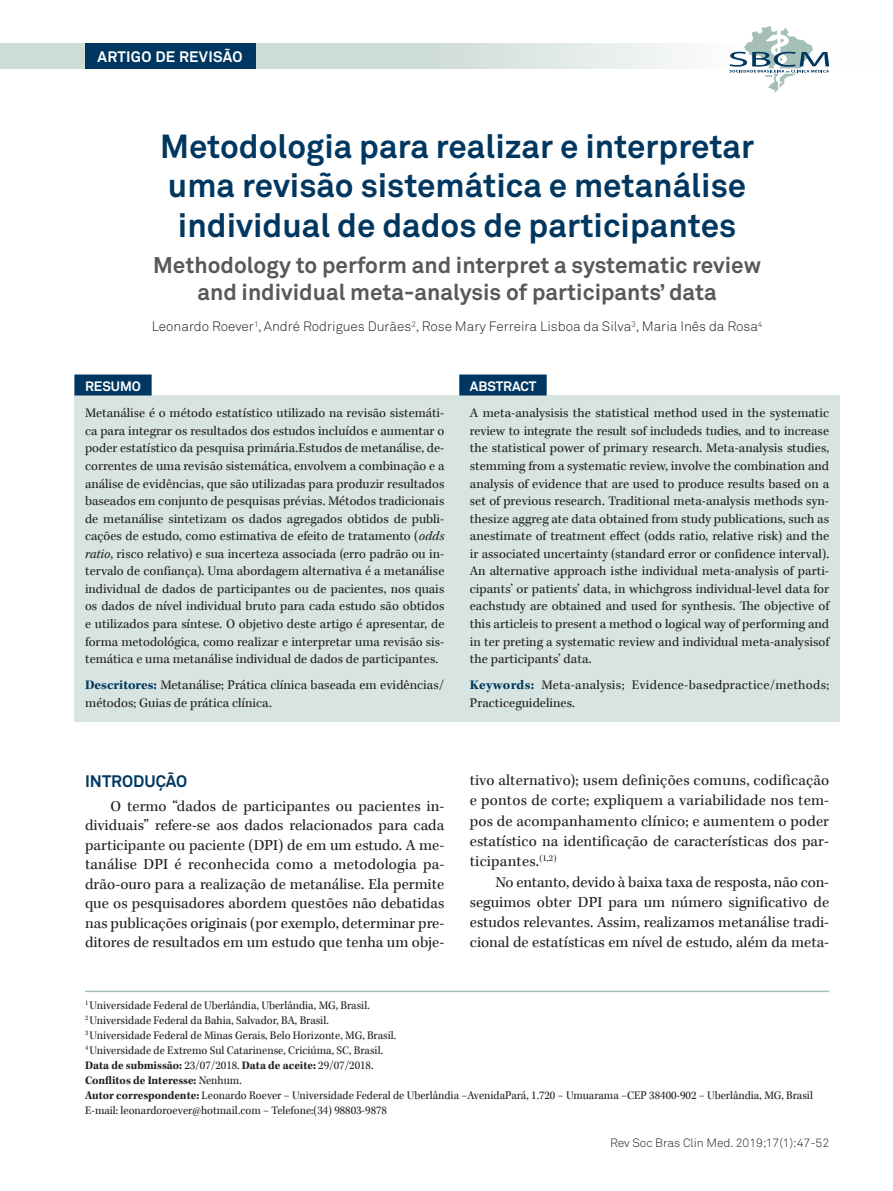
<style>
.page{position:relative;width:893px;height:1191px;background:#fff}
.page>*{position:absolute;margin:0;border:0;box-sizing:border-box;transform-origin:0 0}
.t1{font:700 33px/39.6px "Akkurat Pro";color:#003760;text-align:center}
.t2{font:700 22.5px/27px "Akkurat Pro";color:#57585a;text-align:center}
.t3{font:700 16.5px "Akkurat Pro";color:#003760}
.t4{font:15.75px/19.5px "Kepler Std";color:#231f20;text-align:justify}
.t5{font:700 15px "Akkurat Pro";letter-spacing:.02em;color:#fff}
.t6{font:13.5px/17.5px "Kepler Std";color:#231f20;text-align:justify}
.t7{font:13.5px "Akkurat Light Pro";color:#231f20}
.t8{font:13.5px/17.5px "Kepler Std";letter-spacing:.02em;color:#231f20}
.t9{font:700 13.5px "Akkurat Pro";color:#fff}
.t10{font:12px/15px "Kepler Std";color:#231f20;scale:.95 1}
.t11{font:12px "Akkurat Light Pro";color:#231f20}
.s1{font-style:italic}
.s2{font-weight:700;color:#003760}
.s3{font-weight:700}
</style>
<div class="page">
<svg style="left:0;top:43px;width:830px;height:26px;fill:#d1deda"></svg>
<div style="left:85px;top:43px;width:170px;height:26px;background:#003760"></div>
<svg style="left:729px;top:26px;width:100px;height:67px"></svg>
<div style="left:74px;top:396px;width:766px;height:326px;background:#d7e4e1"></div>
<hr style="left:85px;top:990px;width:744px;height:2px;background:#a6c0b9">
<div style="left:74px;top:374px;width:78px;height:21px;background:#003760"></div>
<div style="left:459px;top:374px;width:88px;height:21px;background:#003760"></div>
<p class="t5" style="left:98px;top:47px;width:147px">ARTIGO DE REVISÃO</p>
<h1 class="t1" style="left:160px;top:127px;width:595px">Metodologia para realizar e interpretar uma revisão sistemática e metanálise individual de dados de participantes</h1>
<h2 class="t2" style="left:153px;top:252px;width:609px">Methodology to perform and interpret a systematic review and individual meta-analysis of participants’ data</h2>
<p class="t7" style="left:152px;top:318px;width:612px">Leonardo Roever<sup>1</sup>, André Rodrigues Durães<sup>2</sup>, Rose Mary Ferreira Lisboa da Silva<sup>3</sup>, Maria Inês da Rosa<sup>4</sup></p>
<p class="t9" style="left:85px;top:378px;width:46px">Resumo</p>
<p class="t6" style="left:85px;top:405px;width:361px">Metanálise é o método estatístico utilizado na revisão sistemáti&shy;ca para integrar os resultados dos estudos incluídos e aumentar o poder estatístico da pesquisa primária.Estudos de metanálise, de&shy;correntes de uma revisão sistemática, envolvem a combinação e a análise de evidências, que são utilizadas para produzir resultados baseados em conjunto de pesquisas prévias. Métodos tradicionais de metanálise sintetizam os dados agregados obtidos de publi&shy;cações de estudo, como estimativa de efeito de tratamento (<span class="s1">odds ratio</span>, risco relativo) e sua incerteza associada (erro padrão ou in&shy;tervalo de confiança). Uma abordagem alternativa é a metanálise individual de dados de participantes ou de pacientes, nos quais os dados de nível individual bruto para cada estudo são obtidos e utilizados para síntese. O objetivo deste artigo é apresentar, de forma metodológica, como realizar e interpretar uma revisão sis&shy;temática e uma metanálise individual de dados de participantes.</p>
<p class="t6" style="left:85px;top:677px;width:361px"><span class="s2">Descritores:</span> Metanálise; Prática clínica baseada em evidências/ métodos; Guias de prática clínica.</p>
<p class="t3" style="left:85px;top:771px;width:29px">Introd</p>
<p class="t3" style="left:145px;top:771px;width:33px">ução</p>
<p class="t4" style="left:85px;top:796px;width:361px;text-indent:26px">O termo “dados de participantes ou pacientes in&shy;dividuais” refere-se aos dados relacionados para cada participante ou paciente (DPI) de em um estudo. A me&shy;tanálise DPI é reconhecida como a metodologia pa&shy;drão-ouro para a realização de metanálise. Ela permite que os pesquisadores abordem questões não debatidas nas publicações originais (por exemplo, determinar pre&shy;ditores de resultados em um estudo que tenha um obje-</p>
<p class="t9" style="left:470px;top:378px;width:27px">Abstra</p>
<p class="t9" style="left:521px;top:378px;width:15px">ct</p>
<p class="t6" style="left:470px;top:405px;width:361px">A meta-analysisis the statistical method used in the systematic review to integrate the result sof includeds tudies, and to increase the statistical power of primary research. Meta-analysis studies, stemming from a systematic review, involve the combination and analysis of evidence that are used to produce results based on a set of previous research. Traditional meta-analysis methods syn&shy;thesize aggreg ate data obtained from study publications, such as anestimate of treatment effect (odds ratio, relative risk) and the ir associated uncertainty (standard error or confidence interval).<br>An alternative approach isthe individual meta-analysis of parti&shy;cipants’ or patients’ data, in whichgross individual-level data for eachstudy are obtained and used for synthesis. The objective of this articleis to present a method o logical way of performing and in ter preting a systematic review and individual meta-analysisof the participants’ data.</p>
<p class="t8" style="left:470px;top:676px;width:361px"><span class="s2">Keywords:</span> Meta-analysis; Evidence-basedpractice/methods;<br>Practiceguidelines.</p>
<p class="t4" style="left:470px;top:770px;width:361px;line-height:20.2px">tivo alternativo); usem definições comuns, codificação e pontos de corte; expliquem a variabilidade nos tem&shy;pos de acompanhamento clínico; e aumentem o poder estatístico na identificação de características dos par&shy;ticipantes.<sup>(1,2)</sup></p>
<p class="t4" style="left:470px;top:872px;width:361px;line-height:20.2px;text-indent:26px">No entanto, devido à baixa taxa de resposta, não con&shy;seguimos obter DPI para um número significativo de estudos relevantes. Assim, realizamos metanálise tradi&shy;cional de estatísticas em nível de estudo, além da meta-</p>
<p class="t10" style="left:85px;top:998px;width:768px"><sup>1</sup> Universidade Federal de Uberlândia, Uberlândia, MG, Brasil.<br><sup>2</sup> Universidade Federal da Bahia, Salvador, BA, Brasil.<br><sup>3</sup> Universidade Federal de Minas Gerais, Belo Horizonte, MG, Brasil.<br><sup>4</sup> Universidade de Extremo Sul Catarinense, Criciúma, SC, Brasil.<br><span class="s3">Data de submissão:</span> 23/07/2018. <span class="s3">Data de aceite:</span> 29/07/2018.<br><span class="s3">Conflitos de Interesse:</span> Nenhum.<br><span class="s3">Autor correspondente:</span> Leonardo Roever − Universidade Federal de Uberlândia −AvenidaPará, 1.720 − Umuarama −CEP 38400-902 − Uberlândia, MG, Brasil E-mail: leonardoroever@hotmail.com − Telefone:(34) 98803-9878</p>
<p class="t11" style="left:610px;top:1135px;width:221px">Rev Soc Bras Clin Med. 2019;17(1):47-52</p>
</div>
